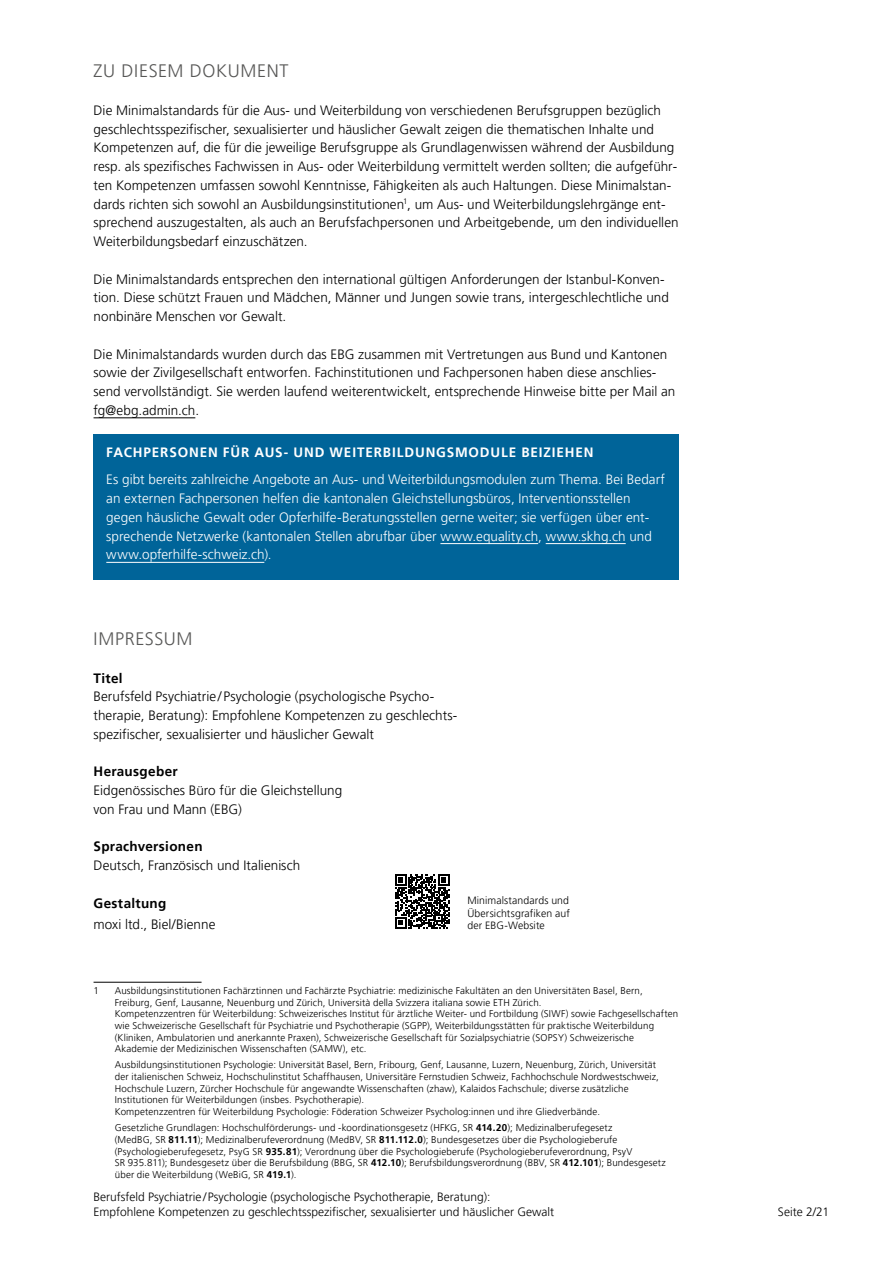
<style>
.page{position:relative;width:893px;height:1263px;background:#fff}
.page>*{position:absolute;margin:0;border:0;box-sizing:border-box;transform-origin:0 0}
.Dokumenttitel_übergeordnet{font:300 18px "Frutiger LT Pro";letter-spacing:.035em;color:#575756}
.Lauftext{font:300 13.5px/18.8px "Frutiger LT Pro";letter-spacing:.005em;color:#000}
.Infobox{font:300 13.5px/18.8px "Frutiger LT Pro";letter-spacing:.005em;color:#fff}
.Titel_Infobox{font:700 13.5px "Frutiger LT Pro";letter-spacing:.065em;color:#fff}
.Lauftext-2{font:700 13.5px "Frutiger LT Pro";letter-spacing:.025em;color:#000}
.t1{font:300 12px/14.4px "Frutiger LT Pro";color:#000}
.t2{font:300 10.5px/12.6px "Frutiger LT Pro";letter-spacing:.01em;color:#000;text-align:justify}
.Fussnote{font:300 9.75px/11.7px "Frutiger LT Pro";letter-spacing:.015em;color:#000}
.s1{font-weight:700}
</style>
<div class="page">
<hr style="left:94px;top:417px;width:101px;height:1px;background:#000">
<div style="left:94px;top:434px;width:585px;height:43px;background:#006499"></div>
<div style="left:94px;top:461px;width:585px;height:119px;background:#006499"></div>
<hr style="left:440px;top:543px;width:98px;height:1px;background:#fff">
<hr style="left:546px;top:543px;width:80px;height:1px;background:#fff">
<hr style="left:106px;top:562px;width:158px;height:1px;background:#fff">
<hr style="left:94px;top:982px;width:108px;height:1px;background:#000">
<svg style="left:395px;top:874px;width:54px;height:55px"></svg>
<h1 class="Dokumenttitel_übergeordnet" style="left:94px;top:61px;width:197px">ZU DIESEM DOKUMENT</h1>
<p class="Lauftext" style="left:94px;top:101px;width:587px">Die Minimalstandards für die Aus- und Weiterbildung von verschiedenen Berufsgruppen bezüglich geschlechtsspezifischer, sexualisierter und häuslicher Gewalt zeigen die thematischen Inhalte und Kompetenzen auf, die für die jeweilige Berufsgruppe als Grundlagenwissen während der Ausbildung resp. als spezifisches Fachwissen in Aus- oder Weiterbildung vermittelt werden sollten; die aufgeführ&shy;ten Kompetenzen umfassen sowohl Kenntnisse, Fähigkeiten als auch Haltungen. Diese Minimalstan&shy;dards richten sich sowohl an Ausbildungsinstitutionen<sup>1</sup>, um Aus- und Weiterbildungslehrgänge ent&shy;sprechend auszugestalten, als auch an Berufsfachpersonen und Arbeitgebende, um den individuellen Weiterbildungsbedarf einzuschätzen.</p>
<p class="Lauftext" style="left:94px;top:270px;width:577px">Die Minimalstandards entsprechen den international gültigen Anforderungen der Istanbul-Konven&shy;tion. Diese schützt Frauen und Mädchen, Männer und Jungen sowie trans, intergeschlechtliche und nonbinäre Menschen vor Gewalt.</p>
<p class="Lauftext" style="left:94px;top:345px;width:583px">Die Minimalstandards wurden durch das EBG zusammen mit Vertretungen aus Bund und Kantonen sowie der Zivilgesellschaft entworfen. Fachinstitutionen und Fachpersonen haben diese anschlies&shy;send vervollständigt. Sie werden laufend weiterentwickelt, entsprechende Hinweise bitte per Mail an fg@ebg.admin.ch.</p>
<h2 class="Titel_Infobox" style="left:106px;top:444px;width:489px">FACHPERSONEN FÜR AUS- UND WEITERBILDUNGSMODULE BEIZIEHEN</h2>
<p class="Infobox" style="left:106px;top:470px;width:560px">Es gibt bereits zahlreiche Angebote an Aus- und Weiterbildungsmodulen zum Thema. Bei Bedarf an externen Fachpersonen helfen die kantonalen Gleichstellungsbüros, Interventionsstellen gegen häusliche Gewalt oder Opferhilfe-Beratungsstellen gerne weiter; sie verfügen über ent&shy;sprechende Netzwerke (kantonalen Stellen abrufbar über www.equality.ch, www.skhg.ch und www.opferhilfe-schweiz.ch).</p>
<h1 class="Dokumenttitel_übergeordnet" style="left:94px;top:628px;width:101px">IMPRESSUM</h1>
<p class="Lauftext-2" style="left:94px;top:670px;width:31px">Titel</p>
<p class="Lauftext" style="left:94px;top:687px;width:365px">Berufsfeld Psychiatrie/Psychologie (psychologische Psycho&shy;therapie, Beratung): Empfohlene Kompetenzen zu geschlechts&shy;spezifischer, sexualisierter und häuslicher Gewalt</p>
<p class="Lauftext-2" style="left:94px;top:763px;width:86px">Herausgeber</p>
<p class="Lauftext" style="left:94px;top:781px;width:250px">Eidgenössisches Büro für die Gleichstellung von Frau und Mann (EBG)</p>
<p class="Lauftext-2" style="left:94px;top:838px;width:111px">Sprachversionen</p>
<p class="Lauftext" style="left:94px;top:856px;width:208px">Deutsch, Französisch und Italienisch</p>
<p class="Lauftext-2" style="left:94px;top:895px;width:74px">Gestaltung</p>
<p class="Lauftext" style="left:94px;top:915px;width:123px">moxi ltd., Biel/Bienne</p>
<p class="t2" style="left:467px;top:894px;width:104px">Minimalstandards und Übersichtsgrafiken auf der EBG-Website</p>
<p class="Fussnote" style="left:94px;top:985px;width:7px">1</p>
<p class="Fussnote" style="left:115px;top:985px;width:565px">Ausbildungsinstitutionen Fachärztinnen und Fachärzte Psychiatrie: medizinische Fakultäten an den Universitäten Basel, Bern, Freiburg, Genf, Lausanne, Neuenburg und Zürich, Università della Svizzera italiana sowie ETH Zürich.<br>Kompetenzzentren für Weiterbildung: Schweizerisches Institut für ärztliche Weiter- und Fortbildung (SIWF) sowie Fachgesellschaften wie Schweizerische Gesellschaft für Psychiatrie und Psychotherapie (SGPP), Weiterbildungsstätten für praktische Weiterbildung (Kliniken, Ambulatorien und anerkannte Praxen), Schweizerische Gesellschaft für Sozialpsychiatrie (SOPSY) Schweizerische Akademie der Medizinischen Wissenschaften (SAMW), etc.</p>
<p class="Fussnote" style="left:115px;top:1059px;width:546px">Ausbildungsinstitutionen Psychologie: Universität Basel, Bern, Fribourg, Genf, Lausanne, Luzern, Neuenburg, Zürich, Universität der italienischen Schweiz, Hochschulinstitut Schaffhausen, Universitäre Fernstudien Schweiz, Fachhochschule Nordwestschweiz, Hochschule Luzern, Zürcher Hochschule für angewandte Wissenschaften (zhaw), Kalaidos Fachschule; diverse zusätzliche Institutionen für Weiterbildungen (insbes. Psychotherapie).<br>Kompetenzzentren für Weiterbildung Psychologie: Föderation Schweizer Psycholog:innen und ihre Gliedverbände.</p>
<p class="Fussnote" style="left:115px;top:1122px;width:552px">Gesetzliche Grundlagen: Hochschulförderungs- und -koordinationsgesetz (HFKG, SR <span class="s1">414.20</span>); Medizinalberufegesetz<br>(MedBG, SR <span class="s1">811.11</span>); Medizinalberufeverordnung (MedBV, SR <span class="s1">811.112.0</span>); Bundesgesetzes über die Psychologieberufe (Psychologieberufegesetz, PsyG SR <span class="s1">935.81</span>); Verordnung über die Psychologieberufe (Psychologieberufeverordnung, PsyV<br>SR 935.811); Bundesgesetz über die Berufsbildung (BBG, SR <span class="s1">412.10</span>); Berufsbildungsverordnung (BBV, SR <span class="s1">412.101</span>); Bundesgesetz über die Weiterbildung (WeBiG, SR <span class="s1">419.1</span>).</p>
<p class="t1" style="left:94px;top:1190px;width:462px">Berufsfeld Psychiatrie/Psychologie (psychologische Psychotherapie, Beratung):<br>Empfohlene Kompetenzen zu geschlechtsspezifischer, sexualisierter und häuslicher Gewalt</p>
<p class="t1" style="left:778px;top:1204px;width:53px">Seite 2/21</p>
</div>
